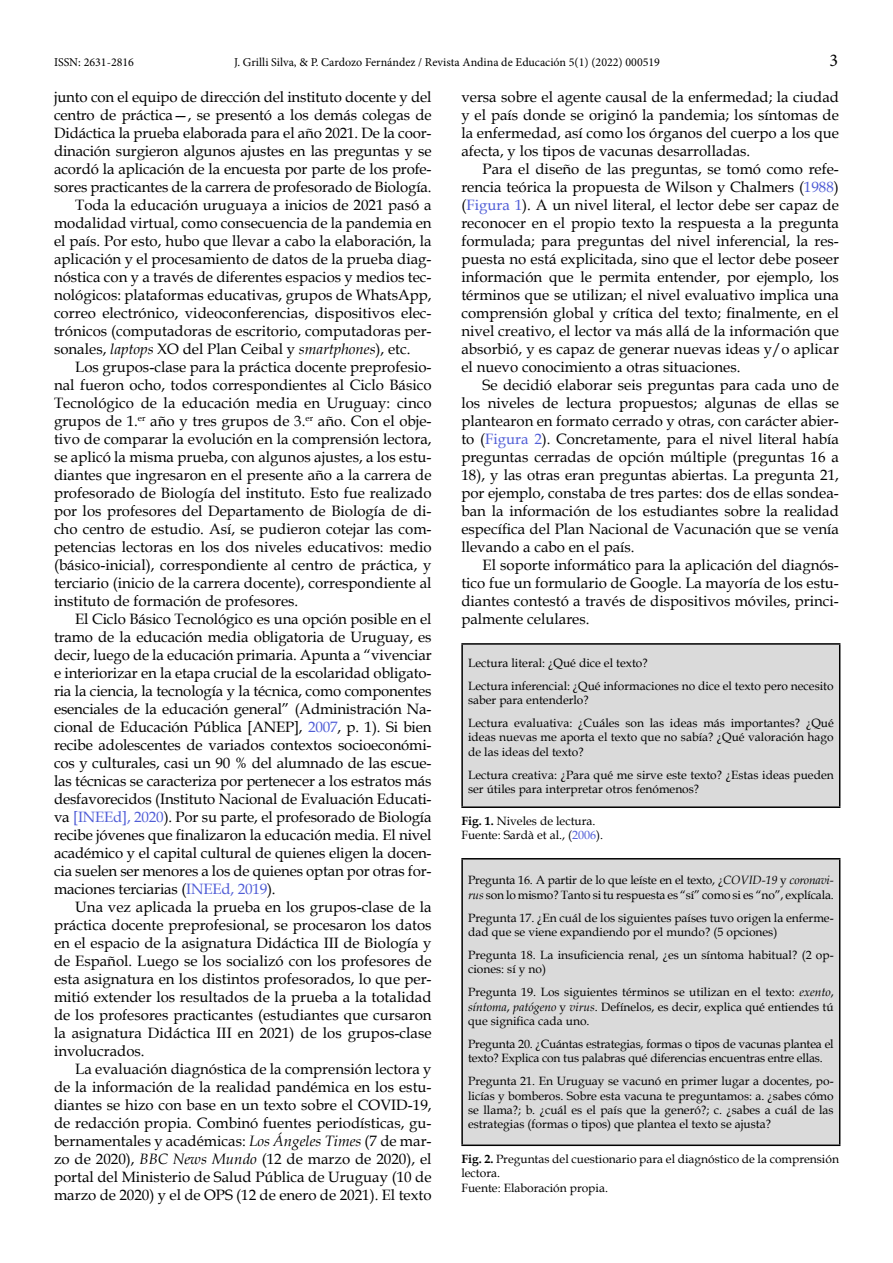
<style>
.page{position:relative;width:893px;height:1263px;background:#fff}
.page>*{position:absolute;margin:0;border:0;box-sizing:border-box;transform-origin:0 0}
.t1{font:18px "Minion Pro";color:#000}
.Párrafo{font:15px/18px "Book Antiqua";color:#000;text-align:justify}
.Tabla_izq{font:12px/14.4px "Book Antiqua";color:#000}
.Fuente{font:12px/14.4px "Book Antiqua";color:#000}
.t2{font:12px "Minion Pro";color:#000}
.s1{font-style:italic}
.s2{color:#4f5cd6}
.s3{font-weight:700}
</style>
<div class="page">
<div style="left:462px;top:644px;width:378px;height:163px;background:#dadada"></div>
<hr style="left:461px;top:643px;width:379px;height:2px;background:#000">
<hr style="left:461px;top:645px;width:2px;height:161px;background:#000">
<hr style="left:839px;top:645px;width:1px;height:161px;background:#000">
<hr style="left:461px;top:806px;width:379px;height:2px;background:#000">
<div style="left:462px;top:859px;width:378px;height:286px;background:#dadada"></div>
<hr style="left:461px;top:858px;width:379px;height:1px;background:#000">
<hr style="left:461px;top:859px;width:2px;height:285px;background:#000">
<hr style="left:839px;top:859px;width:1px;height:285px;background:#000">
<hr style="left:461px;top:1144px;width:379px;height:2px;background:#000">
<p class="t2" style="left:54px;top:54px;width:82px">ISSN: 2631-2816</p>
<p class="t2" style="left:234px;top:54px;width:427px">J. Grilli Silva, &amp; P. Cardozo Fernández / Revista Andina de Educación 5(1) (2022) 000519</p>
<p class="t1" style="left:829px;top:48px;width:10px">3</p>
<p class="Párrafo" style="left:54px;top:88px;width:379px">junto con el equipo de dirección del instituto docente y del centro de práctica—, se presentó a los demás colegas de Didáctica la prueba elaborada para el año 2021. De la coor&shy;dinación surgieron algunos ajustes en las preguntas y se acordó la aplicación de la encuesta por parte de los profe&shy;sores practicantes de la carrera de profesorado de Biología.</p>
<p class="Párrafo" style="left:54px;top:196px;width:379px;text-indent:21px">Toda la educación uruguaya a inicios de 2021 pasó a modalidad virtual, como consecuencia de la pandemia en el país. Por esto, hubo que llevar a cabo la elaboración, la aplicación y el procesamiento de datos de la prueba diag&shy;nóstica con y a través de diferentes espacios y medios tec&shy;nológicos: plataformas educativas, grupos de WhatsApp, correo electrónico, videoconferencias, dispositivos elec&shy;trónicos (computadoras de escritorio, computadoras per&shy;sonales, <span class="s1">laptops</span> XO del Plan Ceibal y <span class="s1">smartphones</span>), etc.</p>
<p class="Párrafo" style="left:54px;top:358px;width:379px;text-indent:21px">Los grupos-clase para la práctica docente preprofesio&shy;nal fueron ocho, todos correspondientes al Ciclo Básico Tecnológico de la educación media en Uruguay: cinco grupos de 1.<sup>er</sup> año y tres grupos de 3.<sup>er</sup> año. Con el obje&shy;tivo de comparar la evolución en la comprensión lectora, se aplicó la misma prueba, con algunos ajustes, a los estu&shy;diantes que ingresaron en el presente año a la carrera de profesorado de Biología del instituto. Esto fue realizado por los profesores del Departamento de Biología de di&shy;cho centro de estudio. Así, se pudieron cotejar las com&shy;petencias lectoras en los dos niveles educativos: medio (básico-inicial), correspondiente al centro de práctica, y terciario (inicio de la carrera docente), correspondiente al instituto de formación de profesores.</p>
<p class="Párrafo" style="left:54px;top:610px;width:379px;text-indent:21px">El Ciclo Básico Tecnológico es una opción posible en el tramo de la educación media obligatoria de Uruguay, es decir, luego de la educación primaria. Apunta a “vivenciar e interiorizar en la etapa crucial de la escolaridad obligato&shy;ria la ciencia, la tecnología y la técnica, como componentes esenciales de la educación general” (Administración Na&shy;cional de Educación Pública [ANEP], <span class="s2">2007</span>, p. 1). Si bien recibe adolescentes de variados contextos socioeconómi&shy;cos y culturales, casi un 90 % del alumnado de las escue&shy;las técnicas se caracteriza por pertenecer a los estratos más desfavorecidos (Instituto Nacional de Evaluación Educati&shy;va <span class="s2">[INEEd], 2020</span>). Por su parte, el profesorado de Biología recibe jóvenes que finalizaron la educación media. El nivel académico y el capital cultural de quienes eligen la docen&shy;cia suelen ser menores a los de quienes optan por otras for&shy;maciones terciarias (<span class="s2">INEEd, 2019</span>).</p>
<p class="Párrafo" style="left:54px;top:898px;width:379px;text-indent:21px">Una vez aplicada la prueba en los grupos-clase de la práctica docente preprofesional, se procesaron los datos en el espacio de la asignatura Didáctica III de Biología y de Español. Luego se los socializó con los profesores de esta asignatura en los distintos profesorados, lo que per&shy;mitió extender los resultados de la prueba a la totalidad de los profesores practicantes (estudiantes que cursaron la asignatura Didáctica III en 2021) de los grupos-clase involucrados.</p>
<p class="Párrafo" style="left:54px;top:1060px;width:379px;text-indent:21px">La evaluación diagnóstica de la comprensión lectora y de la información de la realidad pandémica en los estu&shy;diantes se hizo con base en un texto sobre el COVID-19, de redacción propia. Combinó fuentes periodísticas, gu&shy;bernamentales y académicas: <span class="s1">Los Ángeles Times</span> (7 de mar&shy;zo de 2020), <span class="s1">BBC News Mundo</span> (12 de marzo de 2020), el portal del Ministerio de Salud Pública de Uruguay (10 de marzo de 2020) y el de OPS (12 de enero de 2021). El texto</p>
<p class="Párrafo" style="left:461px;top:88px;width:379px">versa sobre el agente causal de la enfermedad; la ciudad y el país donde se originó la pandemia; los síntomas de la enfermedad, así como los órganos del cuerpo a los que afecta, y los tipos de vacunas desarrolladas.</p>
<p class="Párrafo" style="left:461px;top:160px;width:379px;text-indent:21px">Para el diseño de las preguntas, se tomó como refe&shy;rencia teórica la propuesta de Wilson y Chalmers (<span class="s2">1988</span>) (<span class="s2">Figura 1</span>). A un nivel literal, el lector debe ser capaz de reconocer en el propio texto la respuesta a la pregunta formulada; para preguntas del nivel inferencial, la res&shy;puesta no está explicitada, sino que el lector debe poseer información que le permita entender, por ejemplo, los términos que se utilizan; el nivel evaluativo implica una comprensión global y crítica del texto; finalmente, en el nivel creativo, el lector va más allá de la información que absorbió, y es capaz de generar nuevas ideas y/o aplicar el nuevo conocimiento a otras situaciones.</p>
<p class="Párrafo" style="left:461px;top:376px;width:379px;text-indent:21px">Se decidió elaborar seis preguntas para cada uno de los niveles de lectura propuestos; algunas de ellas se plantearon en formato cerrado y otras, con carácter abier&shy;to (<span class="s2">Figura 2</span>). Concretamente, para el nivel literal había preguntas cerradas de opción múltiple (preguntas 16 a 18), y las otras eran preguntas abiertas. La pregunta 21, por ejemplo, constaba de tres partes: dos de ellas sondea&shy;ban la información de los estudiantes sobre la realidad específica del Plan Nacional de Vacunación que se venía llevando a cabo en el país.</p>
<p class="Párrafo" style="left:461px;top:556px;width:379px;text-indent:21px">El soporte informático para la aplicación del diagnós&shy;tico fue un formulario de Google. La mayoría de los estu&shy;diantes contestó a través de dispositivos móviles, princi&shy;palmente celulares.</p>
<p class="Tabla_izq" style="left:468px;top:655px;width:181px">Lectura literal: ¿Qué dice el texto?</p>
<p class="Tabla_izq" style="left:468px;top:678px;width:367px">Lectura inferencial: ¿Qué informaciones no dice el texto pero necesito saber para entenderlo?</p>
<p class="Tabla_izq" style="left:468px;top:715px;width:367px;text-align:justify">Lectura evaluativa: ¿Cuáles son las ideas más importantes? ¿Qué ideas nuevas me aporta el texto que no sabía? ¿Qué valoración hago de las ideas del texto?</p>
<p class="Tabla_izq" style="left:468px;top:767px;width:367px">Lectura creativa: ¿Para qué me sirve este texto? ¿Estas ideas pueden ser útiles para interpretar otros fenómenos?</p>
<p class="Fuente" style="left:461px;top:813px;width:136px"><span class="s3">Fig. 1.</span> Niveles de lectura.</p>
<p class="Fuente" style="left:461px;top:828px;width:143px">Fuente: Sardà et al., (<span class="s2">2006</span>).</p>
<p class="Tabla_izq" style="left:468px;top:873px;width:367px">Pregunta 16. A partir de lo que leíste en el texto, ¿<span class="s1">COVID-19</span> y <span class="s1">coronavi&shy;rus</span> son lo mismo? Tanto si tu respuesta es “sí” como si es “no”, explícala.</p>
<p class="Tabla_izq" style="left:468px;top:910px;width:367px">Pregunta 17. ¿En cuál de los siguientes países tuvo origen la enferme&shy;dad que se viene expandiendo por el mundo? (5 opciones)</p>
<p class="Tabla_izq" style="left:468px;top:947px;width:367px">Pregunta 18. La insuficiencia renal, ¿es un síntoma habitual? (2 op&shy;ciones: sí y no)</p>
<p class="Tabla_izq" style="left:468px;top:985px;width:367px;text-align:justify">Pregunta 19. Los siguientes términos se utilizan en el texto: <span class="s1">exento</span>, <span class="s1">síntoma</span>, <span class="s1">patógeno</span> y <span class="s1">virus</span>. Defínelos, es decir, explica qué entiendes tú que significa cada uno.</p>
<p class="Tabla_izq" style="left:468px;top:1036px;width:367px">Pregunta 20. ¿Cuántas estrategias, formas o tipos de vacunas plantea el texto? Explica con tus palabras qué diferencias encuentras entre ellas.</p>
<p class="Tabla_izq" style="left:468px;top:1074px;width:367px;text-align:justify">Pregunta 21. En Uruguay se vacunó en primer lugar a docentes, po&shy;licías y bomberos. Sobre esta vacuna te preguntamos: a. ¿sabes cómo se llama?; b. ¿cuál es el país que la generó?; c. ¿sabes a cuál de las estrategias (formas o tipos) que plantea el texto se ajusta?</p>
<p class="Fuente" style="left:461px;top:1151px;width:379px"><span class="s3">Fig. 2.</span> Preguntas del cuestionario para el diagnóstico de la comprensión lectora.</p>
<p class="Fuente" style="left:461px;top:1180px;width:148px">Fuente: Elaboración propia.</p>
</div>
